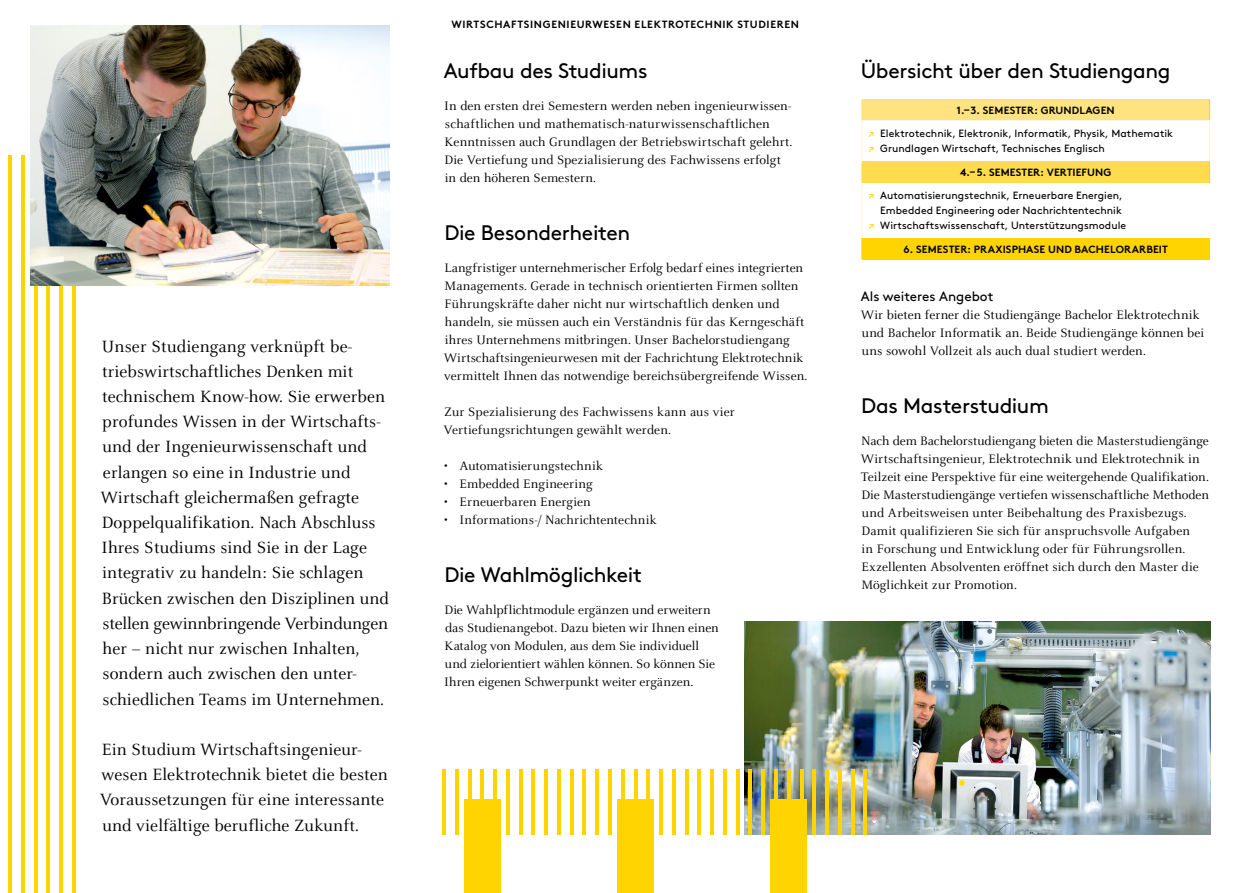
<style>
.page{position:relative;width:1238px;height:893px;background:#fff}
.page>*{position:absolute;margin:0;border:0;box-sizing:border-box;transform-origin:0 0}
.t1{font:21px "Brown Pro";letter-spacing:-.02em;color:#000}
.t2{font:18px/25.2px "Celeste OT";letter-spacing:.005em;color:#000}
.t3{font:13.5px/18px "Celeste OT";letter-spacing:.005em;color:#000}
.t4{font:13.5px "Brown Pro";letter-spacing:-.005em;color:#000}
.t5{font:10.5px/23.1px "Brown Pro";letter-spacing:.005em;color:#000}
.t6{font:700 10.5px "Brown Pro";letter-spacing:.05em;color:#000}
.t7{font:700 10.5px "Brown Pro";letter-spacing:.01em;color:#000}
.s1{font-weight:700}
.s2{color:#ffd400}
</style>
<div class="page">
<hr style="left:9px;top:155px;width:3px;height:738px;background:#ffd400">
<hr style="left:21px;top:155px;width:3px;height:738px;background:#ffd400">
<hr style="left:34px;top:155px;width:3px;height:738px;background:#ffd400">
<hr style="left:47px;top:155px;width:3px;height:738px;background:#ffd400">
<hr style="left:60px;top:155px;width:3px;height:738px;background:#ffd400">
<hr style="left:72px;top:155px;width:3px;height:738px;background:#ffd400">
<img style="left:30px;top:26px;width:359px;height:259px">
<img style="left:744px;top:622px;width:466px;height:213px">
<hr style="left:442px;top:770px;width:3px;height:65px;background:#ffd400">
<hr style="left:455px;top:770px;width:3px;height:65px;background:#ffd400">
<hr style="left:468px;top:770px;width:3px;height:65px;background:#ffd400">
<hr style="left:481px;top:770px;width:3px;height:65px;background:#ffd400">
<hr style="left:493px;top:770px;width:3px;height:65px;background:#ffd400">
<hr style="left:506px;top:770px;width:3px;height:65px;background:#ffd400">
<hr style="left:519px;top:770px;width:3px;height:65px;background:#ffd400">
<hr style="left:532px;top:770px;width:3px;height:65px;background:#ffd400">
<hr style="left:544px;top:770px;width:3px;height:65px;background:#ffd400">
<hr style="left:557px;top:770px;width:3px;height:65px;background:#ffd400">
<hr style="left:570px;top:770px;width:3px;height:65px;background:#ffd400">
<hr style="left:583px;top:770px;width:3px;height:65px;background:#ffd400">
<hr style="left:595px;top:770px;width:3px;height:65px;background:#ffd400">
<hr style="left:608px;top:770px;width:3px;height:65px;background:#ffd400">
<hr style="left:621px;top:770px;width:3px;height:65px;background:#ffd400">
<hr style="left:634px;top:770px;width:3px;height:65px;background:#ffd400">
<hr style="left:646px;top:770px;width:3px;height:65px;background:#ffd400">
<hr style="left:659px;top:770px;width:3px;height:65px;background:#ffd400">
<hr style="left:672px;top:770px;width:3px;height:65px;background:#ffd400">
<hr style="left:685px;top:770px;width:3px;height:65px;background:#ffd400">
<hr style="left:697px;top:770px;width:3px;height:65px;background:#ffd400">
<hr style="left:710px;top:770px;width:3px;height:65px;background:#ffd400">
<hr style="left:723px;top:770px;width:3px;height:65px;background:#ffd400">
<hr style="left:736px;top:770px;width:3px;height:65px;background:#ffd400">
<hr style="left:749px;top:770px;width:3px;height:65px;background:#ffd400">
<hr style="left:761px;top:770px;width:3px;height:65px;background:#ffd400">
<hr style="left:774px;top:770px;width:3px;height:65px;background:#ffd400">
<hr style="left:787px;top:770px;width:3px;height:65px;background:#ffd400">
<hr style="left:800px;top:770px;width:3px;height:65px;background:#ffd400">
<hr style="left:812px;top:770px;width:3px;height:65px;background:#ffd400">
<hr style="left:825px;top:770px;width:3px;height:65px;background:#ffd400">
<hr style="left:838px;top:770px;width:3px;height:65px;background:#ffd400">
<hr style="left:851px;top:770px;width:3px;height:65px;background:#ffd400">
<hr style="left:863px;top:770px;width:3px;height:65px;background:#ffd400">
<div style="left:464px;top:799px;width:36px;height:94px;background:#ffd400"></div>
<div style="left:617px;top:799px;width:36px;height:94px;background:#ffd400"></div>
<div style="left:770px;top:799px;width:36px;height:94px;background:#ffd400"></div>
<svg style="left:861px;top:99px;width:349px;height:160px"></svg>
<p class="t2" style="left:101px;top:333px;width:290px">Unser Studiengang verknüpft be&shy;triebswirtschaftliches Denken mit technischem Know-how. Sie erwerben profundes Wissen in der Wirtschafts&shy;und der Ingenieurwissenschaft und erlangen so eine in Industrie und Wirtschaft gleichermaßen gefragte Doppelqualifikation. Nach Abschluss Ihres Studiums sind Sie in der Lage integrativ zu handeln: Sie schlagen Brücken zwischen den Disziplinen und stellen gewinnbringende Verbindungen her – nicht nur zwischen Inhalten, sondern auch zwischen den unter&shy;schiedlichen Teams im Unternehmen.</p>
<h2 class="t2" style="left:100px;top:737px;width:290px">Ein Studium Wirtschaftsingenieur&shy;wesen Elektrotechnik bietet die besten Voraussetzungen für eine interessante und vielfältige berufliche Zukunft.</h2>
<p class="t6" style="left:451px;top:15px;width:349px">WIRTSCHAFTSINGENIEURWESEN ELEKTROTECHNIK STUDIEREN</p>
<h1 class="t1" style="left:444px;top:55px;width:205px">Aufbau des Studiums</h1>
<p class="t3" style="left:444px;top:97px;width:350px">In den ersten drei Semestern werden neben ingenieurwissen&shy;schaftlichen und mathematisch-naturwissenschaftlichen Kenntnissen auch Grundlagen der Betriebswirtschaft gelehrt.<br>Die Vertiefung und Spezialisierung des Fachwissens erfolgt in den höheren Semestern.</p>
<h1 class="t1" style="left:444px;top:217px;width:187px">Die Besonderheiten</h1>
<p class="t3" style="left:444px;top:259px;width:365px">Langfristiger unternehmerischer Erfolg bedarf eines integrierten Managements. Gerade in technisch orientierten Firmen sollten Führungskräfte daher nicht nur wirtschaftlich denken und handeln, sie müssen auch ein Verständnis für das Kerngeschäft ihres Unternehmens mitbringen. Unser Bachelorstudiengang Wirtschaftsingenieurwesen mit der Fachrichtung Elektrotechnik vermittelt Ihnen das notwendige bereichsübergreifende Wissen.</p>
<p class="t3" style="left:443px;top:403px;width:293px">Zur Spezialisierung des Fachwissens kann aus vier<br>Vertiefungsrichtungen gewählt werden.</p>
<p class="t3" style="left:444px;top:457px;width:160px">• Automatisierungstechnik</p>
<p class="t3" style="left:444px;top:475px;width:150px">• Embedded Engineering</p>
<p class="t3" style="left:444px;top:493px;width:148px">• Erneuerbaren Energien</p>
<p class="t3" style="left:444px;top:511px;width:214px">• Informations-/ Nachrichtentechnik</p>
<h1 class="t1" style="left:444px;top:559px;width:199px">Die Wahlmöglichkeit</h1>
<p class="t3" style="left:444px;top:601px;width:276px">Die Wahlpflichtmodule ergänzen und erweitern das Studienangebot. Dazu bieten wir Ihnen einen Katalog von Modulen, aus dem Sie individuell und zielorientiert wählen können. So können Sie Ihren eigenen Schwerpunkt weiter ergänzen.</p>
<h1 class="t1" style="left:860px;top:55px;width:311px">Übersicht über den Studiengang</h1>
<p class="t5" style="left:868px;top:97px;width:306px;text-indent:88px"><span class="s1">1.–3. SEMESTER: GRUNDLAGEN<br></span><span class="s2">↗</span> Elektrotechnik, Elektronik, Informatik, Physik, Mathematik</p>
<p class="t5" style="left:868px;top:136px;width:238px"><span class="s2">↗</span> Grundlagen Wirtschaft, Technisches Englisch</p>
<p class="t5" style="left:868px;top:160px;width:256px;text-indent:92px"><span class="s1">4.– 5. SEMESTER: VERTIEFUNG<br></span><span class="s2">↗</span> Automatisierungstechnik, Erneuerbare Energien,</p>
<p class="t5" style="left:868px;top:202px;width:259px;line-height:15px;text-indent:12px">Embedded Engineering oder Nachrichtentechnik <span class="s2">↗</span> Wirtschaftswissenschaft, Unterstützungsmodule</p>
<p class="t7" style="left:903px;top:240px;width:266px">6. SEMESTER: PRAXISPHASE UND BACHELORARBEIT</p>
<p class="t4" style="left:861px;top:286px;width:134px">Als weiteres Angebot</p>
<p class="t3" style="left:860px;top:306px;width:345px">Wir bieten ferner die Studiengänge Bachelor Elektrotechnik und Bachelor Informatik an. Beide Studiengänge können bei uns sowohl Vollzeit als auch dual studiert werden.</p>
<h1 class="t1" style="left:861px;top:390px;width:189px">Das Masterstudium</h1>
<p class="t3" style="left:860px;top:432px;width:350px">Nach dem Bachelorstudiengang bieten die Masterstudiengänge Wirtschaftsingenieur, Elektrotechnik und Elektrotechnik in Teilzeit eine Perspektive für eine weitergehende Qualifikation.<br>Die Masterstudiengänge vertiefen wissenschaftliche Methoden und Arbeitsweisen unter Beibehaltung des Praxisbezugs.<br>Damit qualifizieren Sie sich für anspruchsvolle Aufgaben<br>in Forschung und Entwicklung oder für Führungsrollen.<br>Exzellenten Absolventen eröffnet sich durch den Master die Möglichkeit zur Promotion.</p>
</div>
